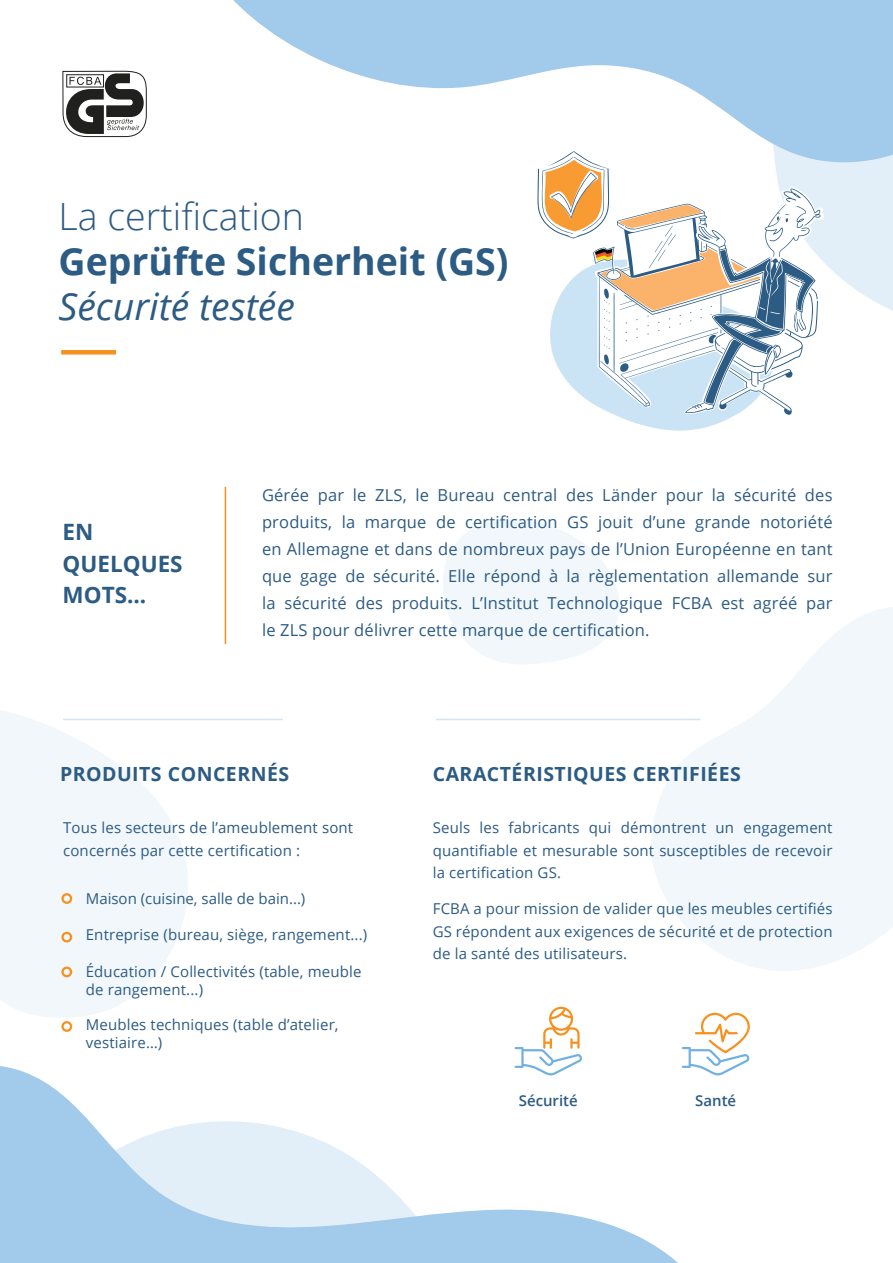
<style>
.page{position:relative;width:893px;height:1263px;background:#fff}
.page>*{position:absolute;margin:0;border:0;box-sizing:border-box;transform-origin:0 0}
.t1{font:700 37.5px "Open Sans";color:#2c5b83}
.t2{font:300 37.5px "Open Sans";color:#2c5b83}
.t3{font:italic 37.5px "Open Sans";color:#2c5b83}
.t4{font:700 22.5px/31.5px "Open Sans";color:#2c5b83}
.t5{font:700 19.5px "Open Sans";letter-spacing:.025em;color:#2c5b83}
.t6{font:16.5px/27px "Open Sans";letter-spacing:.01em;color:#2c5b83;text-align:justify}
.t7{font:15px/22.5px "Open Sans";letter-spacing:.01em;color:#2c5b83}
.t8{font:600 15px "Open Sans";color:#2c5b83}
</style>
<div class="page">
<svg style="left:443px;top:520px;width:176px;height:144px"></svg>
<svg style="left:651px;top:607px;width:242px;height:364px;fill:#f1f7fb"></svg>
<svg style="left:0;top:710px;width:188px;height:308px;fill:#f1f7fb"></svg>
<svg style="left:825px;top:169px;width:68px;height:142px;fill:#e3eff8"></svg>
<svg style="left:233px;top:0;width:660px;height:169px;fill:#a1caeb"></svg>
<hr style="left:61px;top:350px;width:55px;height:4px;background:#f6901e">
<hr style="left:225px;top:487px;width:1px;height:157px;background:#f6901e">
<svg style="left:0;top:1066px;width:682px;height:197px"></svg>
<hr style="left:436px;top:719px;width:265px;height:1px;background:#d0e6f6">
<div style="left:61px;top:893px;width:11px;height:11px;border:2px solid #f6901e;border-radius:50%"></div>
<div style="left:61px;top:932px;width:11px;height:10px;border:2px solid #f6901e;border-radius:50%"></div>
<div style="left:61px;top:966px;width:11px;height:11px;border:2px solid #f6901e;border-radius:50%"></div>
<div style="left:61px;top:1021px;width:11px;height:11px;border:2px solid #f6901e;border-radius:50%"></div>
<hr style="left:63px;top:719px;width:220px;height:1px;background:#d0e6f6">
<svg style="left:62px;top:71px;width:85px;height:66px"></svg>
<svg style="left:537px;top:150px;width:288px;height:281px"></svg>
<svg style="left:682px;top:1013px;width:68px;height:62px"></svg>
<svg style="left:515px;top:1007px;width:67px;height:68px"></svg>
<h1 class="t2" style="left:59px;top:190px;width:247px">La certification</h1>
<h1 class="t1" style="left:59px;top:234px;width:452px">Geprüfte Sicherheit (GS)</h1>
<h1 class="t3" style="left:59px;top:280px;width:238px">Sécurité testée</h1>
<h2 class="t4" style="left:63px;top:516px;width:122px">EN<br>QUELQUES<br>MOTS...</h2>
<p class="t6" style="left:262px;top:481px;width:572px">Gérée par le ZLS, le Bureau central des Länder pour la sécurité des produits, la marque de certification GS jouit d’une grande notoriété en Allemagne et dans de nombreux pays de l’Union Européenne en tant que gage de sécurité. Elle répond à la règlementation allemande sur la sécurité des produits. L’Institut Technologique FCBA est agréé par le ZLS pour délivrer cette marque de certification.</p>
<h3 class="t5" style="left:60px;top:761px;width:231px">PRODUITS CONCERNÉS</h3>
<h3 class="t5" style="left:433px;top:761px;width:310px">CARACTÉRISTIQUES CERTIFIÉES</h3>
<p class="t7" style="left:63px;top:816px;width:292px">Tous les secteurs de l’ameublement sont concernés par cette certification :</p>
<p class="t7" style="left:433px;top:816px;width:401px;text-align:justify">Seuls les fabricants qui démontrent un engagement quantifiable et mesurable sont susceptibles de recevoir la certification GS.</p>
<p class="t7" style="left:433px;top:897px;width:401px;text-align:justify">FCBA a pour mission de valider que les meubles certifiés GS répondent aux exigences de sécurité et de protection de la santé des utilisateurs.</p>
<p class="t7" style="left:86px;top:886px;width:221px">Maison (cuisine, salle de bain...)</p>
<p class="t7" style="left:86px;top:923px;width:283px">Entreprise (bureau, siège, rangement...)</p>
<p class="t7" style="left:86px;top:962px;width:277px;line-height:18px">Éducation / Collectivités (table, meuble de rangement...)</p>
<p class="t7" style="left:86px;top:1015px;width:254px;line-height:18px">Meubles techniques (table d’atelier, vestiaire…)</p>
<p class="t8" style="left:519px;top:1090px;width:61px">Sécurité</p>
<p class="t8" style="left:695px;top:1090px;width:43px">Santé</p>
</div>
